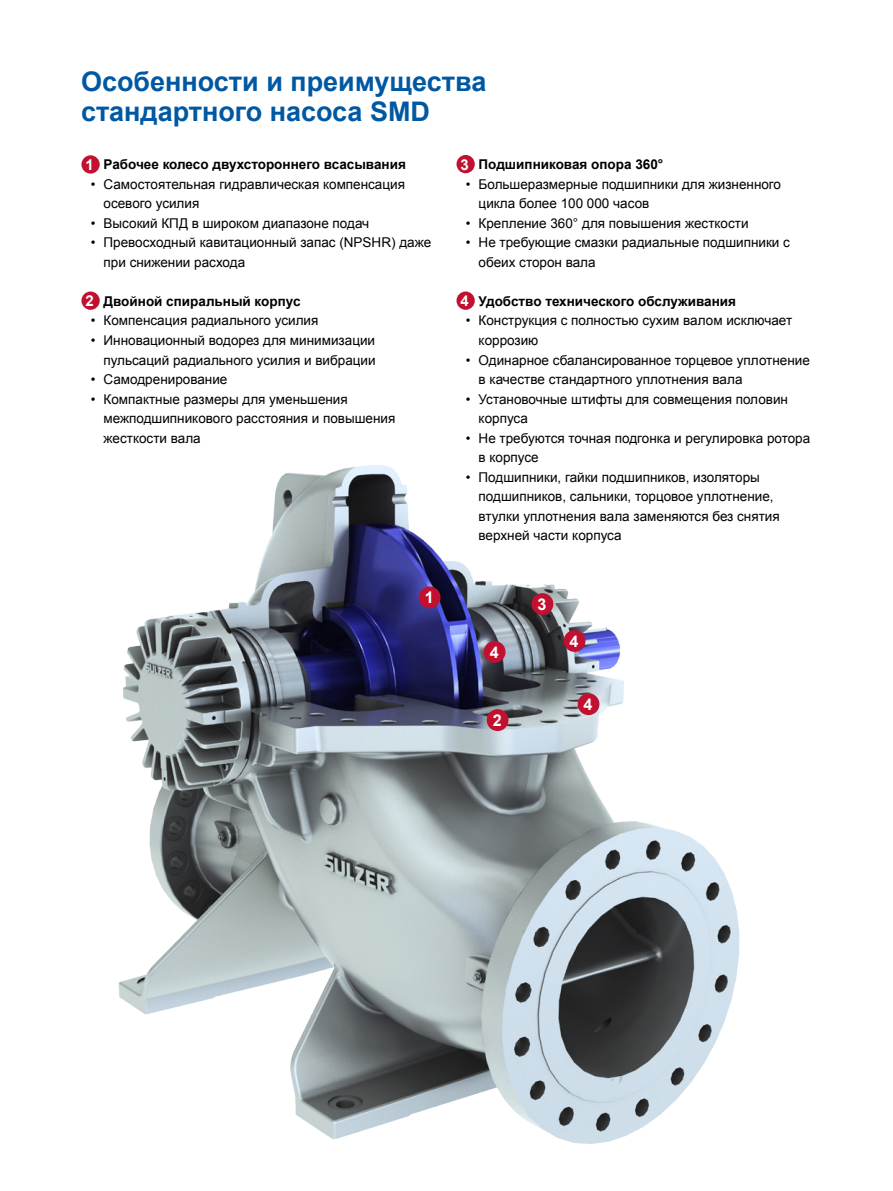
<style>
.page{position:relative;width:893px;height:1191px;background:#fff}
.page>*{position:absolute;margin:0;border:0;box-sizing:border-box;transform-origin:0 0}
.t1{font:700 27px/30px "Arial";color:#0058a2}
.t2{font:700 16.2px "Arial";color:#fff}
.t3{font:700 15px "Arial";color:#fff}
.t4{font:13.5px/19.5px "Arial";color:#000}
.t5{font:700 13.5px "Arial";color:#000}
</style>
<div class="page">
<img style="left:118px;top:465px;width:622px;height:679px">
<div style="left:81px;top:155px;width:19px;height:19px;background:#c21130;border-radius:50%"></div>
<div style="left:81px;top:291px;width:19px;height:19px;background:#c21130;border-radius:50%"></div>
<div style="left:456px;top:155px;width:19px;height:18px;background:#c21130;border-radius:50%"></div>
<div style="left:456px;top:291px;width:19px;height:19px;background:#c21130;border-radius:50%"></div>
<div style="left:419px;top:586px;width:21px;height:22px;background:#c21130;border-radius:50%"></div>
<div style="left:487px;top:709px;width:21px;height:22px;background:#c21130;border-radius:50%"></div>
<div style="left:532px;top:593px;width:21px;height:22px;background:#c21130;border-radius:50%"></div>
<div style="left:578px;top:693px;width:21px;height:22px;background:#c21130;border-radius:50%"></div>
<div style="left:564px;top:630px;width:21px;height:22px;background:#c21130;border-radius:50%"></div>
<div style="left:484px;top:641px;width:22px;height:22px;background:#c21130;border-radius:50%"></div>
<p class="t1" style="left:81px;top:68px;width:407px">Особенности и преимущества стандартного насоса SMD</p>
<p class="t5" style="left:466px;top:156px;width:199px">• Подшипниковая опора 360°</p>
<p class="t4" style="left:479px;top:175px;width:304px;text-indent:-13px">• Большеразмерные подшипники для жизненного цикла более 100 000 часов</p>
<p class="t4" style="left:466px;top:214px;width:284px">• Крепление 360° для повышения жесткости</p>
<p class="t4" style="left:479px;top:233px;width:313px;text-indent:-13px">• Не требующие смазки радиальные подшипники с обеих сторон вала</p>
<p class="t5" style="left:466px;top:292px;width:272px">• Удобство технического обслуживания</p>
<p class="t4" style="left:479px;top:311px;width:315px;text-indent:-13px">• Конструкция с полностью сухим валом исключает коррозию</p>
<p class="t4" style="left:479px;top:350px;width:333px;text-indent:-13px">• Одинарное сбалансированное торцевое уплотнение в качестве стандартного уплотнения вала</p>
<p class="t4" style="left:479px;top:389px;width:311px;text-indent:-13px">• Установочные штифты для совмещения половин корпуса</p>
<p class="t4" style="left:479px;top:428px;width:333px;text-indent:-13px">• Не требуются точная подгонка и регулировка ротора в корпусе</p>
<p class="t4" style="left:479px;top:467px;width:303px;text-indent:-13px">• Подшипники, гайки подшипников, изоляторы подшипников, сальники, торцовое уплотнение, втулки уплотнения вала заменяются без снятия верхней части корпуса</p>
<p class="t3" style="left:461px;top:154px;width:10px">3</p>
<p class="t3" style="left:86px;top:155px;width:10px">1</p>
<p class="t5" style="left:91px;top:156px;width:317px">• Рабочее колесо двухстороннего всасывания</p>
<p class="t4" style="left:104px;top:175px;width:303px;text-indent:-13px">• Самостоятельная гидравлическая компенсация осевого усилия</p>
<p class="t4" style="left:91px;top:214px;width:280px">• Высокий КПД в широком диапазоне подач</p>
<p class="t4" style="left:104px;top:233px;width:329px;text-indent:-13px">• Превосходный кавитационный запас (NPSHR) даже при снижении расхода</p>
<p class="t5" style="left:91px;top:292px;width:211px">• Двойной спиральный корпус</p>
<p class="t4" style="left:91px;top:311px;width:229px">• Компенсация радиального усилия</p>
<p class="t4" style="left:91px;top:331px;width:286px;text-align:right">• Инновационный водорез для минимизации пульсаций радиального усилия и вибрации</p>
<p class="t4" style="left:91px;top:370px;width:138px">• Самодренирование</p>
<p class="t4" style="left:104px;top:389px;width:293px;text-indent:-13px">• Компактные размеры для уменьшения межподшипникового расстояния и повышения жесткости вала</p>
<p class="t3" style="left:86px;top:291px;width:10px">2</p>
<p class="t3" style="left:461px;top:291px;width:10px">4</p>
<p class="t2" style="left:425px;top:587px;width:11px">1</p>
<p class="t2" style="left:490px;top:641px;width:11px">4</p>
<p class="t2" style="left:493px;top:709px;width:11px">2</p>
<p class="t2" style="left:537px;top:593px;width:11px">3</p>
<p class="t2" style="left:570px;top:630px;width:11px">4</p>
<p class="t2" style="left:584px;top:693px;width:11px">4</p>
</div>
